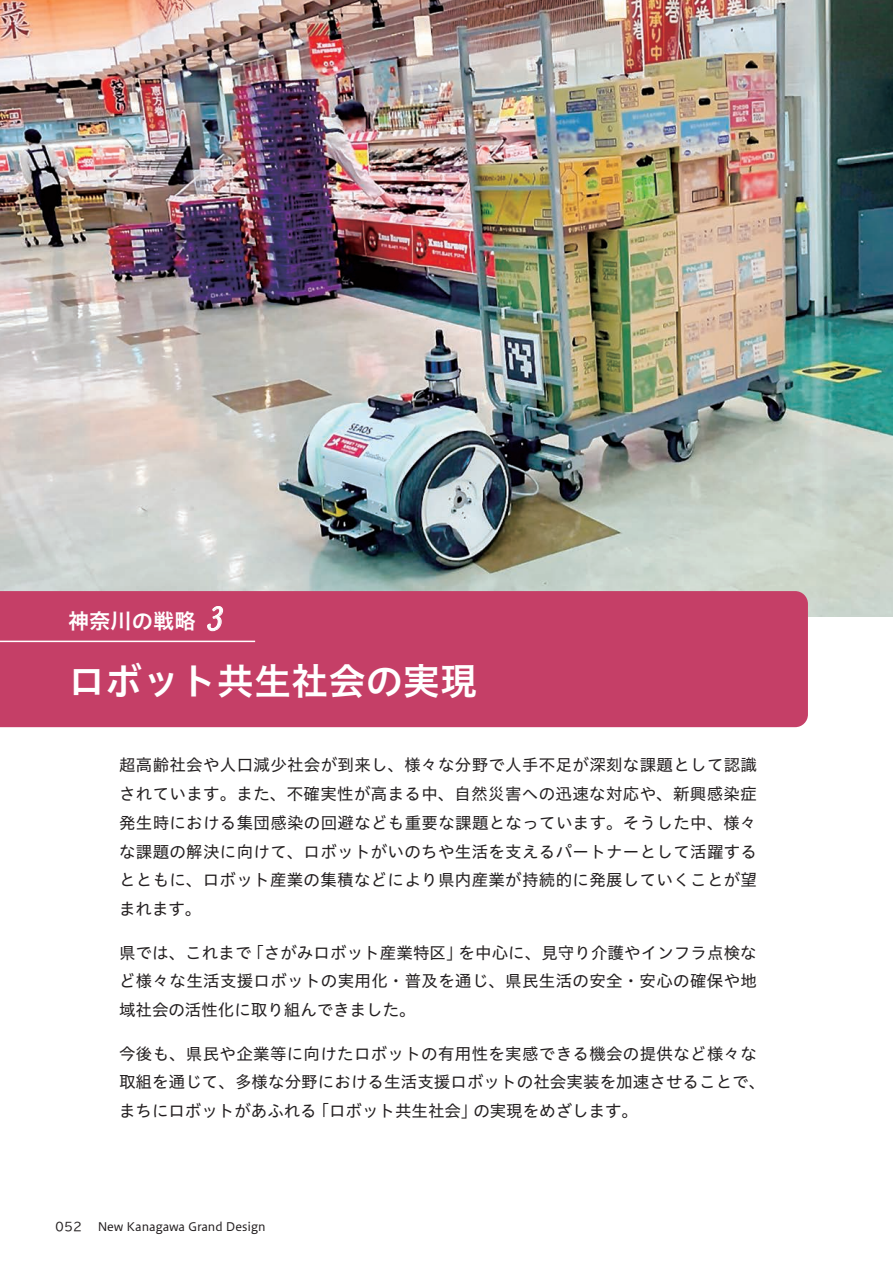
<style>
.page{position:relative;width:893px;height:1263px;background:#fff}
.page>*{position:absolute;margin:0;border:0;box-sizing:border-box;transform-origin:0 0}
.t1{font:37.2px "Hiragino UD Sans Std N W6";color:#fff}
.t2{font:21.3px "Hiragino UD Sans Std N W6";color:#fff}
.t3{font:16.5px/28.7px "Hiragino UD Sans Std N W4";letter-spacing:.02em;color:#231f20;text-align:justify}
.t4{font:11.7px "Hiragino UD Sans Std W4";color:#231f20}
.t5{font:11.7px "TBUD Go Std";color:#231f20}
.s1{font-family:"J Cfg";font-size:35.7px}
</style>
<div class="page">
<img style="left:0;top:0;width:893px;height:617px">
<div style="left:0;top:591px;width:808px;height:136px;background:#c53f67"></div>
<hr style="left:0;top:641px;width:255px;height:1px;background:#fff">
<p class="t2" style="left:68px;top:605px;width:157px">神奈川の戦略 <span class="s1">3</span></p>
<h1 class="t1" style="left:68px;top:653px;width:411px">ロボット共生社会の実現</h1>
<p class="t3" style="left:119px;top:750px;width:639px">超高齢社会や人口減少社会が到来し、様々な分野で人手不足が深刻な課題として認識されています。また、不確実性が高まる中、自然災害への迅速な対応や、新興感染症発生時における集団感染の回避なども重要な課題となっています。そうした中、様々な課題の解決に向けて、ロボットがいのちや生活を支えるパートナーとして活躍するとともに、ロボット産業の集積などにより県内産業が持続的に発展していくことが望まれます。</p>
<p class="t3" style="left:119px;top:937px;width:639px">県では、これまで「さがみロボット産業特区」を中心に、見守り介護やインフラ点検など様々な生活支援ロボットの実用化・普及を通じ、県民生活の安全・安心の確保や地域社会の活性化に取り組んできました。</p>
<p class="t3" style="left:119px;top:1038px;width:648px;text-align:left">今後も、県民や企業等に向けたロボットの有用性を実感できる機会の提供など様々な取組を通じて、多様な分野における生活支援ロボットの社会実装を加速させることで、まちにロボットがあふれる「ロボット共生社会」の実現をめざします。</p>
<p class="t5" style="left:55px;top:1217px;width:28px">052</p>
<p class="t4" style="left:98px;top:1217px;width:170px">New Kanagawa Grand Design</p>
</div>
